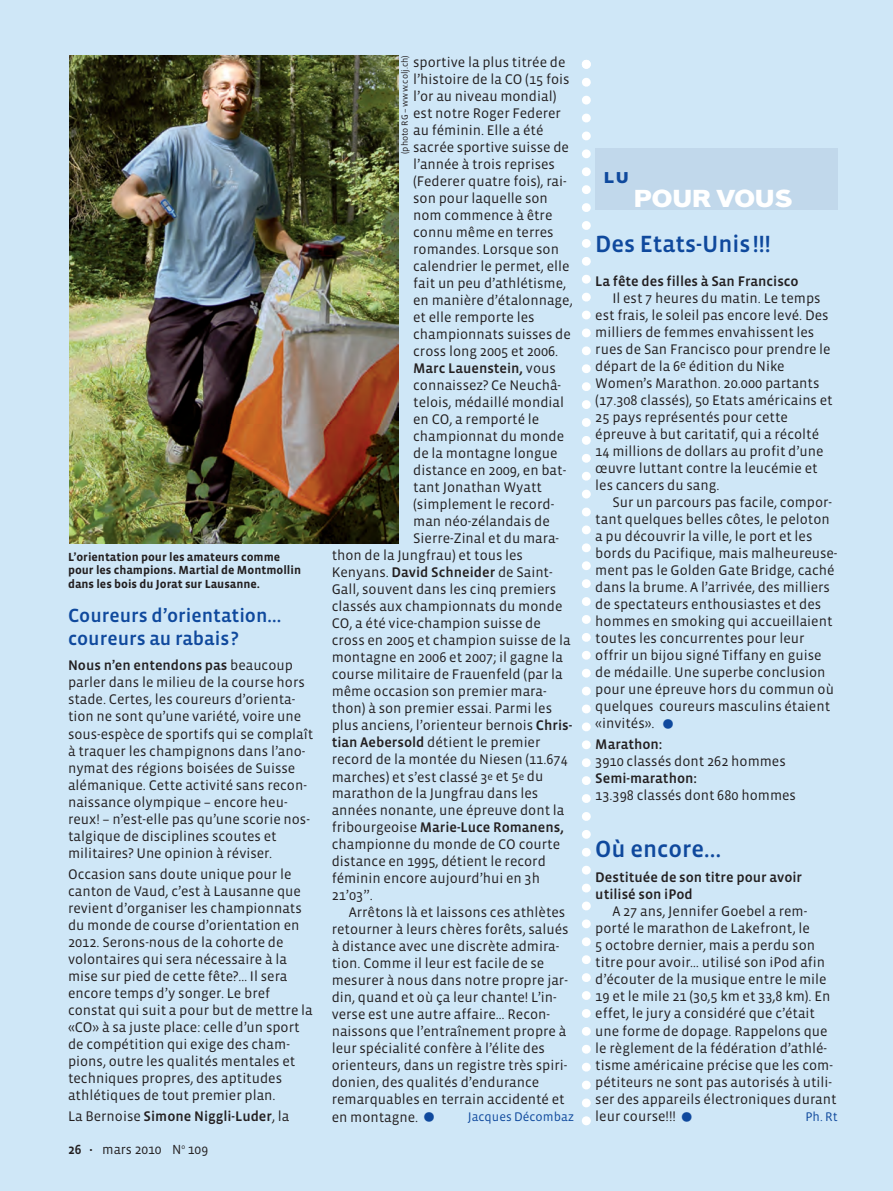
<style>
.page{position:relative;width:893px;height:1191px;background:#cfe7f7}
.page>*{position:absolute;margin:0;border:0;box-sizing:border-box;transform-origin:0 0}
.t1{font:800 33px "Amb Newut Plain";letter-spacing:-.025em;color:#fff}
.t2{font:24px "Vista Sans Med";color:#0f499d}
.t3{font:800 21px "Amb Newut Plain";color:#0f499d}
.t4{font:19.5px/22.5px "Vista Sans Med";color:#0f499d}
.t5{font:14.25px/17px "Vista Sans";color:#231f20}
.t6{font:14.25px/17px "Vista Sans Med";color:#231f20}
.t7{font:13.5px "Vista Sans";color:#231f20}
.t8{font:12.75px "Vista Sans";color:#0f499d}
.t9{font:700 12px/13.5px "Vista Sans";color:#231f20}
.t10{font:9px "Vista Sans";color:#231f20}
.s1{font-family:"Vista Sans"}
.s2{font-family:"Vista Sans Med"}
.s3{font-weight:700}
.s4{font-size:10.5px}
</style>
<div class="page">
<div style="left:595px;top:149px;width:243px;height:61px;background:#c1d8eb"></div>
<img style="left:69px;top:56px;width:329px;height:488px">
<svg style="left:582px;top:60px;width:9px;height:1065px"></svg>
<p class="t9" style="left:68px;top:550px;width:235px">L’orientation pour les amateurs comme pour les champions. Martial de Montmollin dans les bois du Jorat sur Lausanne.</p>
<h3 class="t4" style="left:68px;top:604px;width:215px">Coureurs d’orientation… coureurs au rabais?</h3>
<p class="t6" style="left:68px;top:657px;width:226px">Nous n’en entendons pas <span class="s1">beaucoup</span></p>
<p class="t5" style="left:68px;top:674px;width:247px">parler dans le milieu de la course hors stade. Certes, les coureurs d’orienta&shy;tion ne sont qu’une variété, voire une sous-espèce de sportifs qui se complaît à traquer les champignons dans l’ano&shy;nymat des régions boisées de Suisse alémanique. Cette activité sans recon&shy;naissance olympique – encore heu&shy;reux! – n’est-elle pas qu’une scorie nos&shy;talgique de disciplines scoutes et militaires? Une opinion à réviser.</p>
<p class="t5" style="left:68px;top:865px;width:246px">Occasion sans doute unique pour le canton de Vaud, c’est à Lausanne que revient d’organiser les championnats du monde de course d’orientation en 2012. Serons-nous de la cohorte de volontaires qui sera nécessaire à la mise sur pied de cette fête?… Il sera encore temps d’y songer. Le bref constat qui suit a pour but de mettre la «CO» à sa juste place: celle d’un sport de compétition qui exige des cham&shy;pions, outre les qualités mentales et techniques propres, des aptitudes athlétiques de tout premier plan.</p>
<p class="t6" style="left:68px;top:1108px;width:223px"><span class="s1">La Bernoise</span> Simone Niggli-Luder<span class="s1">, la</span></p>
<p class="t7" style="left:68px;top:1142px;width:142px"><span class="s2">26</span> <span class="s3">·</span> mars 2010 N<sup>o</sup> 109</p>
<p class="t10" style="left:399px;top:154px;width:100px;rotate:-90deg">(photo RG – www.colj.ch)</p>
<p class="t5" style="left:413px;top:53px;width:161px">sportive la plus titrée de l’histoire de la CO (15 fois l’or au niveau mondial) est notre Roger Federer au féminin. Elle a été sacrée sportive suisse de l’année à trois reprises (Federer quatre fois), rai&shy;son pour laquelle son nom commence à être connu même en terres romandes. Lorsque son calendrier le permet, elle fait un peu d’athlétisme, en manière d’étalonnage, et elle remporte les championnats suisses de cross long 2005 et 2006.</p>
<p class="t6" style="left:413px;top:359px;width:144px">Marc Lauenstein, <span class="s1">vous</span></p>
<p class="t5" style="left:413px;top:376px;width:149px">connaissez? Ce Neuchâ-</p>
<p class="t5" style="left:413px;top:393px;width:152px">telois, médaillé mondial</p>
<p class="t5" style="left:413px;top:411px;width:128px">en CO, a remporté le</p>
<p class="t5" style="left:413px;top:428px;width:152px">championnat du monde</p>
<p class="t5" style="left:413px;top:445px;width:146px">de la montagne longue</p>
<p class="t5" style="left:413px;top:462px;width:155px">distance en 2009, en bat-</p>
<p class="t5" style="left:413px;top:479px;width:130px">tant Jonathan Wyatt</p>
<p class="t5" style="left:413px;top:496px;width:143px">(simplement le record-</p>
<p class="t5" style="left:413px;top:513px;width:138px">man néo-zélandais de</p>
<p class="t5" style="left:413px;top:530px;width:147px">Sierre-Zinal et du mara-</p>
<p class="t5" style="left:332px;top:547px;width:193px">thon de la Jungfrau) et tous les</p>
<p class="t5" style="left:332px;top:564px;width:222px">Kenyans. <span class="s2">David Schneider</span> de Saint-</p>
<p class="t5" style="left:332px;top:581px;width:226px">Gall, souvent dans les cinq premiers</p>
<p class="t5" style="left:332px;top:598px;width:232px">classés aux championnats du monde</p>
<p class="t5" style="left:332px;top:615px;width:211px">CO, a été vice-champion suisse de</p>
<p class="t5" style="left:332px;top:632px;width:240px">cross en 2005 et champion suisse de la</p>
<p class="t5" style="left:332px;top:649px;width:233px">montagne en 2006 et 2007; il gagne la</p>
<p class="t5" style="left:332px;top:666px;width:233px">course militaire de Frauenfeld (par la</p>
<p class="t5" style="left:332px;top:683px;width:216px">même occasion son premier mara-</p>
<p class="t5" style="left:332px;top:700px;width:222px">thon) à son premier essai. Parmi les</p>
<p class="t5" style="left:332px;top:717px;width:242px">plus anciens, l’orienteur bernois <span class="s2">Chris-</span></p>
<p class="t5" style="left:332px;top:734px;width:210px"><span class="s2">tian Aebersold</span> détient le premier</p>
<p class="t5" style="left:332px;top:751px;width:238px">record de la montée du Niesen (11.674</p>
<p class="t5" style="left:332px;top:768px;width:213px">marches) et s’est classé 3<span class="s4">e</span> et 5<span class="s4">e</span> du</p>
<p class="t5" style="left:332px;top:784px;width:208px">marathon de la Jungfrau dans les</p>
<p class="t5" style="left:332px;top:801px;width:234px">années nonante, une épreuve dont la</p>
<p class="t6" style="left:332px;top:818px;width:234px"><span class="s1">fribourgeoise</span> Marie-Luce Romanens,</p>
<p class="t5" style="left:332px;top:835px;width:230px">championne du monde de CO courte distance en 1995, détient le record féminin encore aujourd’hui en 3h<br>21’03’’.</p>
<p class="t5" style="left:332px;top:904px;width:238px;text-indent:17px">Arrêtons là et laissons ces athlètes retourner à leurs chères forêts, salués à distance avec une discrète admira&shy;tion. Comme il leur est facile de se mesurer à nous dans notre propre jar&shy;din, quand et où ça leur chante! L’in&shy;verse est une autre affaire… Recon&shy;naissons que l’entraînement propre à leur spécialité confère à l’élite des orienteurs, dans un registre très spiri&shy;donien, des qualités d’endurance remarquables en terrain accidenté et en montagne.</p>
<p class="t8" style="left:468px;top:1109px;width:108px">Jacques Décombaz</p>
<h3 class="t3" style="left:604px;top:167px;width:26px">LU</h3>
<h1 class="t1" style="left:633px;top:183px;width:160px">POUR VOUS</h1>
<h2 class="t2" style="left:595px;top:229px;width:177px">Des Etats-Unis!!!</h2>
<p class="t6" style="left:595px;top:272px;width:205px">La fête des filles à San Francisco</p>
<p class="t5" style="left:595px;top:289px;width:239px;text-indent:17px">Il est 7 heures du matin. Le temps est frais, le soleil pas encore levé. Des milliers de femmes envahissent les rues de San Francisco pour prendre le départ de la 6<sup>e</sup> édition du Nike Women’s Marathon. 20.000 partants (17.308 classés), 50 Etats américains et 25 pays représentés pour cette épreuve à but caritatif, qui a récolté 14 millions de dollars au profit d’une œuvre luttant contre la leucémie et les cancers du sang.</p>
<p class="t5" style="left:595px;top:493px;width:244px;text-indent:17px">Sur un parcours pas facile, compor&shy;tant quelques belles côtes, le peloton a pu découvrir la ville, le port et les bords du Pacifique, mais malheureuse&shy;ment pas le Golden Gate Bridge, caché dans la brume. A l’arrivée, des milliers de spectateurs enthousiastes et des hommes en smoking qui accueillaient toutes les concurrentes pour leur offrir un bijou signé Tiffany en guise de médaille. Une superbe conclusion pour une épreuve hors du commun où quelques coureurs masculins étaient «invités».</p>
<p class="t6" style="left:595px;top:736px;width:69px">Marathon:</p>
<p class="t5" style="left:595px;top:753px;width:192px">3910 classés dont 262 hommes</p>
<p class="t6" style="left:595px;top:770px;width:103px">Semi-marathon:</p>
<p class="t5" style="left:595px;top:787px;width:202px">13.398 classés dont 680 hommes</p>
<h2 class="t2" style="left:595px;top:834px;width:127px">Où encore…</h2>
<p class="t6" style="left:595px;top:869px;width:208px">Destituée de son titre pour avoir utilisé son iPod</p>
<p class="t5" style="left:595px;top:903px;width:243px;text-indent:17px">A 27 ans, Jennifer Goebel a rem&shy;porté le marathon de Lakefront, le<br>5 octobre dernier, mais a perdu son titre pour avoir… utilisé son iPod afin d’écouter de la musique entre le mile 19 et le mile 21 (30,5 km et 33,8 km). En effet, le jury a considéré que c’était une forme de dopage. Rappelons que le règlement de la fédération d’athlé&shy;tisme américaine précise que les com&shy;pétiteurs ne sont pas autorisés à utili&shy;ser des appareils électroniques durant leur course!!!</p>
<p class="t8" style="left:805px;top:1108px;width:34px">Ph. Rt</p>
</div>
